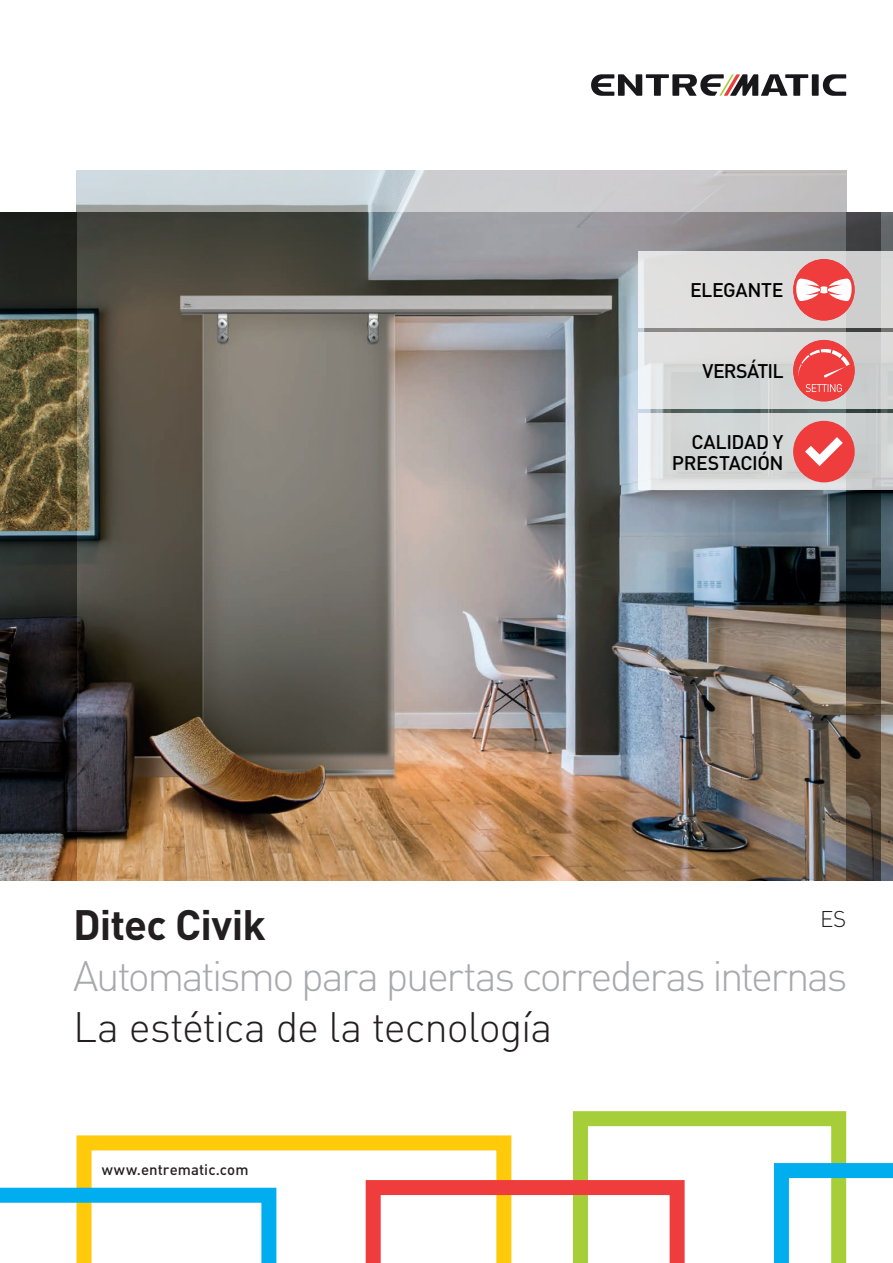
<style>
.page{position:relative;width:893px;height:1263px;background:#fff}
.page>*{position:absolute;margin:0;border:0;box-sizing:border-box;transform-origin:0 0}
.t1{font:300 42px/51px "DIN Pro";letter-spacing:-.05em;color:#a8a9ad}
.t2{font:700 42px "DIN Pro";letter-spacing:-.02em;color:#231f20}
.t3{font:300 22.5px "DIN Pro";color:#231f20}
.Icon_13{font:500 19.5px/21px "DIN Pro";letter-spacing:-.025em;color:#000;text-align:right}
.Cover_addressWeb_10{font:500 15px "DIN Pro";letter-spacing:.005em;color:#231f20}
.s1{color:#231f20}
</style>
<div class="page">
<svg style="left:823px;top:74px;width:23px;height:22px"></svg>
<div style="left:812px;top:74px;width:7px;height:22px;background:#181719"></div>
<svg style="left:591px;top:74px;width:217px;height:22px"></svg>
<img style="left:77px;top:213px;width:769px;height:667px">
<img style="left:77px;top:170px;width:769px;height:43px">
<img style="left:0;top:213px;width:77px;height:667px">
<svg style="left:880px;top:213px;width:13px;height:667px;background:#6b6760"></svg>
<img style="left:846px;top:213px;width:34px;height:667px">
<svg style="left:77px;top:1135px;width:289px;height:128px"></svg>
<svg style="left:0;top:1188px;width:276px;height:75px"></svg>
<svg style="left:366px;top:1111px;width:527px;height:152px"></svg>
<div style="left:638px;top:252px;width:255px;height:76px;background:linear-gradient(to right,#e5e4e4,#d3d2d2)"></div>
<svg style="left:638px;top:332px;width:255px;height:77px;background:#d7d8d8"></svg>
<svg style="left:638px;top:413px;width:255px;height:77px;background:#d5d8d8"></svg>
<div style="left:793px;top:259px;width:62px;height:62px;background:#ee3d3c;border-radius:50%"></div>
<svg style="left:794px;top:279px;width:60px;height:22px"></svg>
<div style="left:793px;top:340px;width:62px;height:61px;background:#ee3d3c;border-radius:50%"></div>
<svg style="left:798px;top:349px;width:52px;height:29px"></svg>
<svg style="left:806px;top:384px;width:36px;height:8px"></svg>
<div style="left:793px;top:421px;width:62px;height:61px;background:#ee3d3c;border-radius:50%"></div>
<svg style="left:805px;top:437px;width:38px;height:29px"></svg>
<p class="Icon_13" style="left:690px;top:279px;width:95px">ELEGANTE</p>
<p class="Icon_13" style="left:703px;top:360px;width:82px">VERSÁTIL</p>
<p class="Icon_13" style="left:672px;top:430px;width:113px">CALIDAD Y<br>PRESTACIÓN</p>
<p class="t2" style="left:73px;top:896px;width:194px">Ditec Civik</p>
<p class="t3" style="left:820px;top:904px;width:28px">ES</p>
<p class="t1" style="left:73px;top:948px;width:776px">Automatismo para puertas correderas internas<br><span class="s1">La estética de la tecnología</span></p>
<p class="Cover_addressWeb_10" style="left:102px;top:1160px;width:148px">www.entrematic.com</p>
</div>
